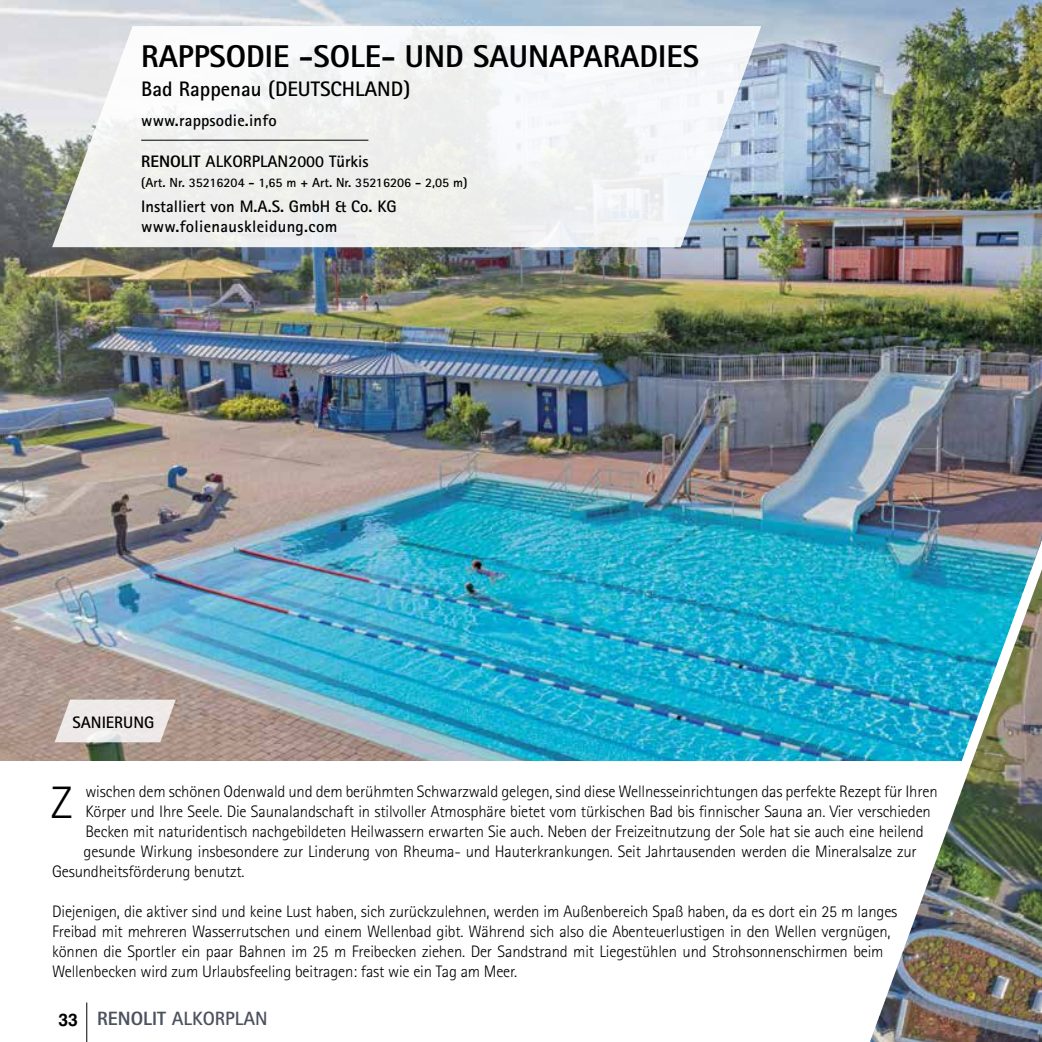
<style>
.page{position:relative;width:1042px;height:1042px;background:#fff}
.page>*{position:absolute;margin:0;border:0;box-sizing:border-box;transform-origin:0 0}
.t1{font:300 45.5px "Rotis Sans Serif";color:#000}
.t2{font:800 31.5px "Rotis Sans Serif";color:#000}
.t3{font:700 21px "Rotis Sans Serif";color:#000}
.t4{font:700 19.25px "Rotis Sans Serif";color:#4c515e}
.t5{font:700 17.5px "Helvetica";color:#000}
.t6{font:300 16.62px/19.9px "Rotis Sans Serif";letter-spacing:-.01em;color:#000}
.t7{font:700 16.62px/19.9px "Rotis Sans Serif";letter-spacing:.02em;color:#000}
.t8{font:700 16.62px "Rotis Sans Serif";color:#000}
.t9{font:700 13.12px "Rotis Sans Serif";color:#000}
.s1{font-weight:800}
</style>
<div class="page">
<img style="left:0;top:0;width:1034px;height:761px">
<img style="left:837px;top:349px;width:205px;height:693px">
<img style="left:1034px;top:0;width:8px;height:548px">
<hr style="left:86px;top:1002px;width:1px;height:40px;background:#000">
<svg style="left:55px;top:699px;width:121px;height:43px;background:#e4dedb"></svg>
<svg style="left:52px;top:26px;width:709px;height:221px;fill:#f0f1f0"></svg>
<hr style="left:141px;top:140px;width:227px;height:1px;background:#000">
<h2 class="t2" style="left:141px;top:36px;width:54px">RAPPSODIE</h2>
<h2 class="t2" style="left:299px;top:36px;width:32px">-SOLE</h2>
<h2 class="t2" style="left:381px;top:36px;width:319px">- UND SAUNAPARADIES</h2>
<p class="t3" style="left:141px;top:76px;width:183px">Bad Rappenau (Deutschland</p>
<p class="t3" style="left:403px;top:76px;width:8px">)</p>
<p class="t8" style="left:141px;top:109px;width:137px">www.rappsodie.info</p>
<p class="t8" style="left:141px;top:151px;width:229px"><span class="s1">RENOLIT</span> ALKORPLAN2000 Türkis</p>
<p class="t9" style="left:141px;top:175px;width:328px">(Art. Nr. 35216204 - 1,65 m + Art. Nr. 35216206 - 2,05 m)</p>
<p class="t7" style="left:141px;top:196px;width:257px">Installiert von M.A.S. GmbH &amp; Co. KG www.folienauskleidung.com</p>
<p class="t8" style="left:72px;top:711px;width:18px">Sanier</p>
<p class="t8" style="left:123px;top:711px;width:21px">ung</p>
<h1 class="t1" style="left:51px;top:776px;width:23px">Z</h1>
<p class="t6" style="left:85px;top:782px;width:854px">wischen dem schönen Odenwald und dem berühmten Schwarzwald gelegen, sind diese Wellnesseinrichtungen das perfekte Rezept für Ihren</p>
<p class="t6" style="left:85px;top:802px;width:847px">Körper und Ihre Seele. Die Saunalandschaft in stilvoller Atmosphäre bietet vom türkischen Bad bis finnischer Sauna an. Vier verschieden</p>
<p class="t6" style="left:85px;top:821px;width:840px">Becken mit naturidentisch nachgebildeten Heilwassern erwarten Sie auch. Neben der Freizeitnutzung der Sole hat sie auch eine heilend</p>
<p class="t6" style="left:84px;top:841px;width:834px">gesunde Wirkung insbesondere zur Linderung von Rheuma- und Hauterkrankungen. Seit Jahrtausenden werden die Mineralsalze zur</p>
<p class="t6" style="left:52px;top:861px;width:194px">Gesundheitsförderung benutzt.</p>
<p class="t6" style="left:52px;top:901px;width:847px">Diejenigen, die aktiver sind und keine Lust haben, sich zurückzulehnen, werden im Außenbereich Spaß haben, da es dort ein 25 m langes Freibad mit mehreren Wasserrutschen und einem Wellenbad gibt. Während sich also die Abenteuerlustigen in den Wellen vergnügen, können die Sportler ein paar Bahnen im 25 m Freibecken ziehen. Der Sandstrand mit Liegestühlen und Strohsonnenschirmen beim Wellenbecken wird zum Urlaubsfeeling beitragen: fast wie ein Tag am Meer.</p>
<p class="t4" style="left:97px;top:1006px;width:172px"><span class="s1">RENOLIT</span> ALKORPLAN</p>
<p class="t5" style="left:58px;top:1008px;width:21px">33</p>
</div>
